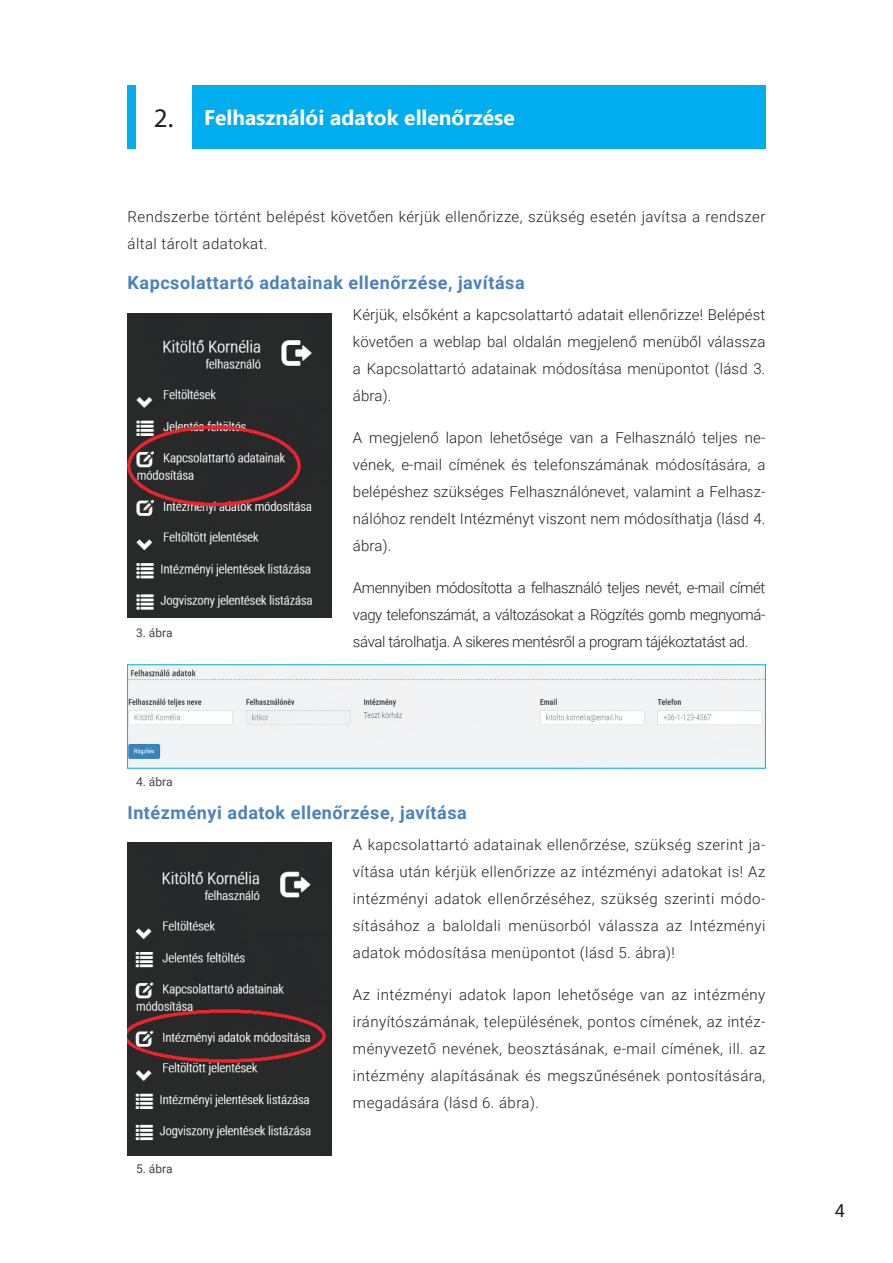
<style>
.page{position:relative;width:893px;height:1263px;background:#fff}
.page>*{position:absolute;margin:0;border:0;box-sizing:border-box;transform-origin:0 0}
.t1{font:700 21px "Ebrima";color:#fff}
.t2{font:700 18px "Roboto";letter-spacing:.03em;color:#4a81bf}
.t3{font:18px "Roboto";color:#231f20}
.t4{font:300 15px/27px "Roboto";letter-spacing:.03em;color:#231f20;text-align:justify}
.t5{font:12px "Roboto";color:#434444}
.s1{font-family:"Myriad Pro";font-weight:400;font-size:27px;color:#231f20}
</style>
<div class="page">
<img style="left:129px;top:666px;width:635px;height:101px">
<div style="left:127px;top:664px;width:639px;height:105px;border:1px solid #00aeef"></div>
<div style="left:128px;top:85px;width:638px;height:64px;background:#00aeef"></div>
<div style="left:136px;top:72px;width:55px;height:90px;background:#fff"></div>
<img style="left:128px;top:314px;width:204px;height:303px">
<img style="left:128px;top:842px;width:204px;height:313px">
<h1 class="t1" style="left:154px;top:101px;width:362px"><span class="s1">2.</span> Felhasználói adatok ellenőrzése</h1>
<p class="t4" style="left:128px;top:203px;width:639px">Rendszerbe történt belépést követően kérjük ellenőrizze, szükség esetén javítsa a rendszer által tárolt adatokat.</p>
<p class="t2" style="left:128px;top:270px;width:399px">Kapcsolattartó adatainak ellenőrzése, javítása</p>
<p class="t4" style="left:353px;top:301px;width:414px">Kérjük, elsőként a kapcsolattartó adatait ellenőrizze! Belépést követően a weblap bal oldalán megjelenő menüből válassza a Kapcsolattartó adatainak módosítása menüpontot (lásd 3. ábra).</p>
<p class="t4" style="left:353px;top:424px;width:414px">A megjelenő lapon lehetősége van a Felhasználó teljes ne&shy;vének, e-mail címének és telefonszámának módosítására, a belépéshez szükséges Felhasználónevet, valamint a Felhasz&shy;nálóhoz rendelt Intézményt viszont nem módosíthatja (lásd 4. ábra).</p>
<p class="t4" style="left:353px;top:574px;width:414px">Amennyiben módosította a felhasználó teljes nevét, e-mail címét vagy telefonszámát, a változásokat a Rögzítés gomb megnyomá&shy;sával tárolhatja. A sikeres mentésről a program tájékoztatást ad.</p>
<p class="t5" style="left:136px;top:625px;width:38px">3. ábra</p>
<p class="t5" style="left:136px;top:773px;width:38px">4. ábra</p>
<p class="t2" style="left:128px;top:800px;width:341px">Intézményi adatok ellenőrzése, javítása</p>
<p class="t4" style="left:353px;top:830px;width:414px">A kapcsolattartó adatainak ellenőrzése, szükség szerint ja&shy;vítása után kérjük ellenőrizze az intézményi adatokat is! Az intézményi adatok ellenőrzéséhez, szükség szerinti módo&shy;sításához a baloldali menüsorból válassza az Intézményi adatok módosítása menüpontot (lásd 5. ábra)!</p>
<p class="t4" style="left:353px;top:980px;width:414px">Az intézményi adatok lapon lehetősége van az intézmény irányítószámának, településének, pontos címének, az intéz&shy;ményvezető nevének, beosztásának, e-mail címének, ill. az intézmény alapításának és megszűnésének pontosítására, megadására (lásd 6. ábra).</p>
<p class="t5" style="left:136px;top:1160px;width:38px">5. ábra</p>
<p class="t3" style="left:835px;top:1197px;width:12px">4</p>
</div>
